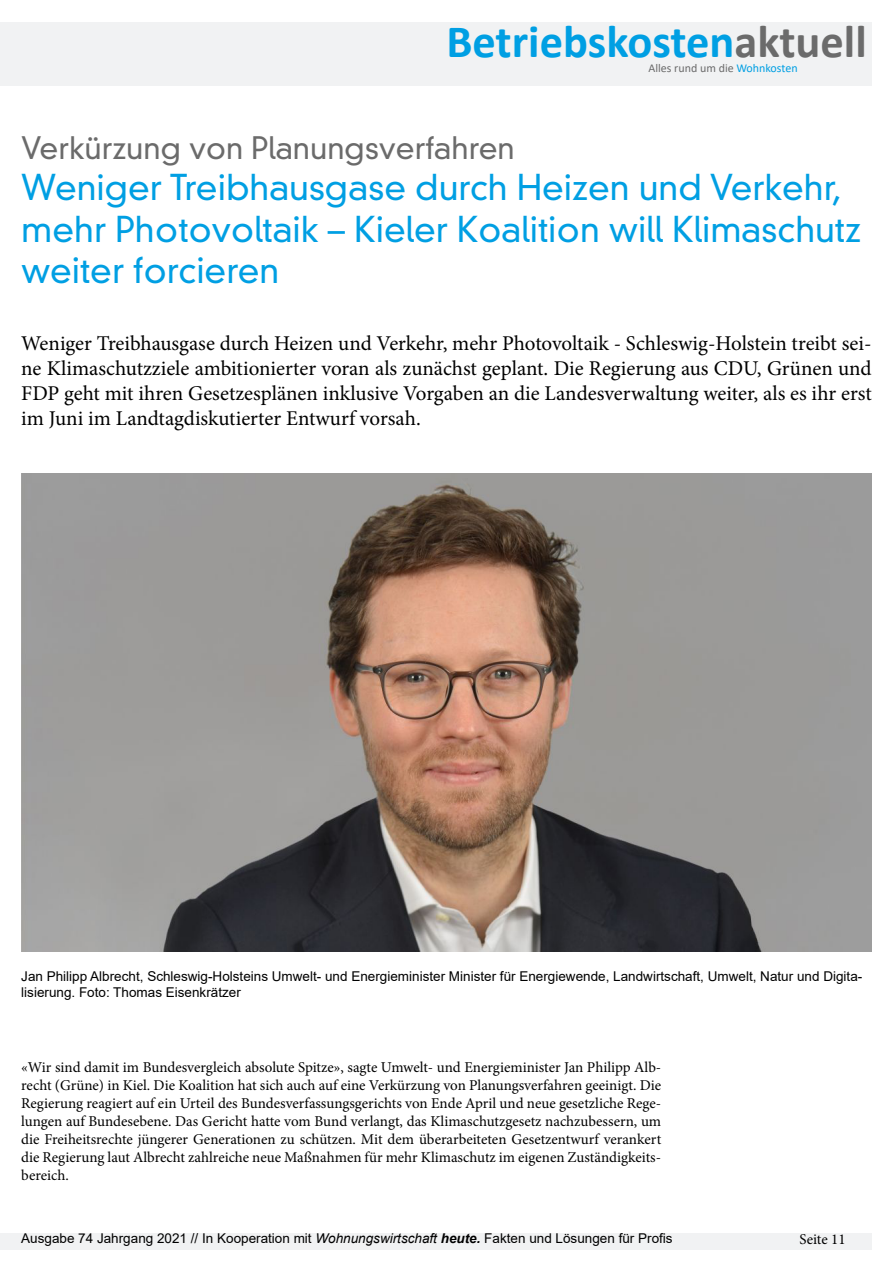
<style>
.page{position:relative;width:893px;height:1263px;background:#fff}
.page>*{position:absolute;margin:0;border:0;box-sizing:border-box;transform-origin:0 0}
.t1{font:700 46.5px "Calibri";color:#009fe3}
.t2{font:300 34.5px/41.4px "DIN Neuzeit Grotesk Std";color:#009fe3}
.t3{font:300 30px "DIN Neuzeit Grotesk Std";color:#6b6b6b}
.t4{font:21px/25.2px "Minion Pro";color:#000;text-align:justify}
.t5{font:15px/18px "Minion Pro";color:#000;text-align:justify}
.t6{font:13.5px/16.2px "Arial";color:#000}
.t7{font:12px "Calibri";color:#6b6b6b}
.s1{color:#6b6b6b}
.s2{color:#009fe3}
.s3{font-style:italic}
.s4{font-weight:700;font-style:italic}
</style>
<div class="page">
<div style="left:0;top:22px;width:872px;height:64px;background:#f1f2f3"></div>
<div style="left:0;top:1233px;width:872px;height:17px;background:#f1f2f3"></div>
<img style="left:21px;top:473px;width:851px;height:478px">
<h1 class="t1" style="left:446px;top:9px;width:422px">Betriebskosten<span class="s1">aktuell</span></h1>
<p class="t7" style="left:648px;top:59px;width:151px">Alles rund um die <span class="s2">Wohnkosten</span></p>
<h3 class="t3" style="left:21px;top:130px;width:495px">Verkürzung von Planungsverfahren</h3>
<h2 class="t2" style="left:21px;top:167px;width:841px">Weniger Treibhausgase durch Heizen und Verkehr, mehr Photovoltaik – Kieler Koalition will Klimaschutz weiter forcieren</h2>
<p class="t4" style="left:21px;top:330px;width:852px">Weniger Treibhausgase durch Heizen und Verkehr, mehr Photovoltaik - Schleswig-Holstein treibt sei&shy;ne Klimaschutzziele ambitionierter voran als zunächst geplant. Die Regierung aus CDU, Grünen und FDP geht mit ihren Gesetzesplänen inklusive Vorgaben an die Landesverwaltung weiter, als es ihr erst im Juni im Landtagdiskutierter Entwurf vorsah.</p>
<p class="t6" style="left:21px;top:968px;width:843px">Jan Philipp Albrecht, Schleswig-Holsteins Umwelt- und Energieminister Minister für Energiewende, Landwirtschaft, Umwelt, Natur und Digita&shy;lisierung. Foto: Thomas Eisenkrätzer</p>
<p class="t5" style="left:21px;top:1058px;width:641px">«Wir sind damit im Bundesvergleich absolute Spitze», sagte Umwelt- und Energieminister Jan Philipp Alb&shy;recht (Grüne) in Kiel. Die Koalition hat sich auch auf eine Verkürzung von Planungsverfahren geeinigt. Die Regierung reagiert auf ein Urteil des Bundesverfassungsgerichts von Ende April und neue gesetzliche Rege&shy;lungen auf Bundesebene. Das Gericht hatte vom Bund verlangt, das Klimaschutzgesetz nachzubessern, um die Freiheitsrechte jüngerer Generationen zu schützen. Mit dem überarbeiteten Gesetzentwurf verankert die Regierung laut Albrecht zahlreiche neue Maßnahmen für mehr Klimaschutz im eigenen Zuständigkeits&shy;bereich.</p>
<p class="t6" style="left:21px;top:1230px;width:653px">Ausgabe 74 Jahrgang 2021 // In Kooperation mit <span class="s3">Wohnungswirtschaft</span> <span class="s4">heute.</span> Fakten und Lösungen für Profis</p>
<p class="t5" style="left:799px;top:1230px;width:48px">Seite 11</p>
</div>
